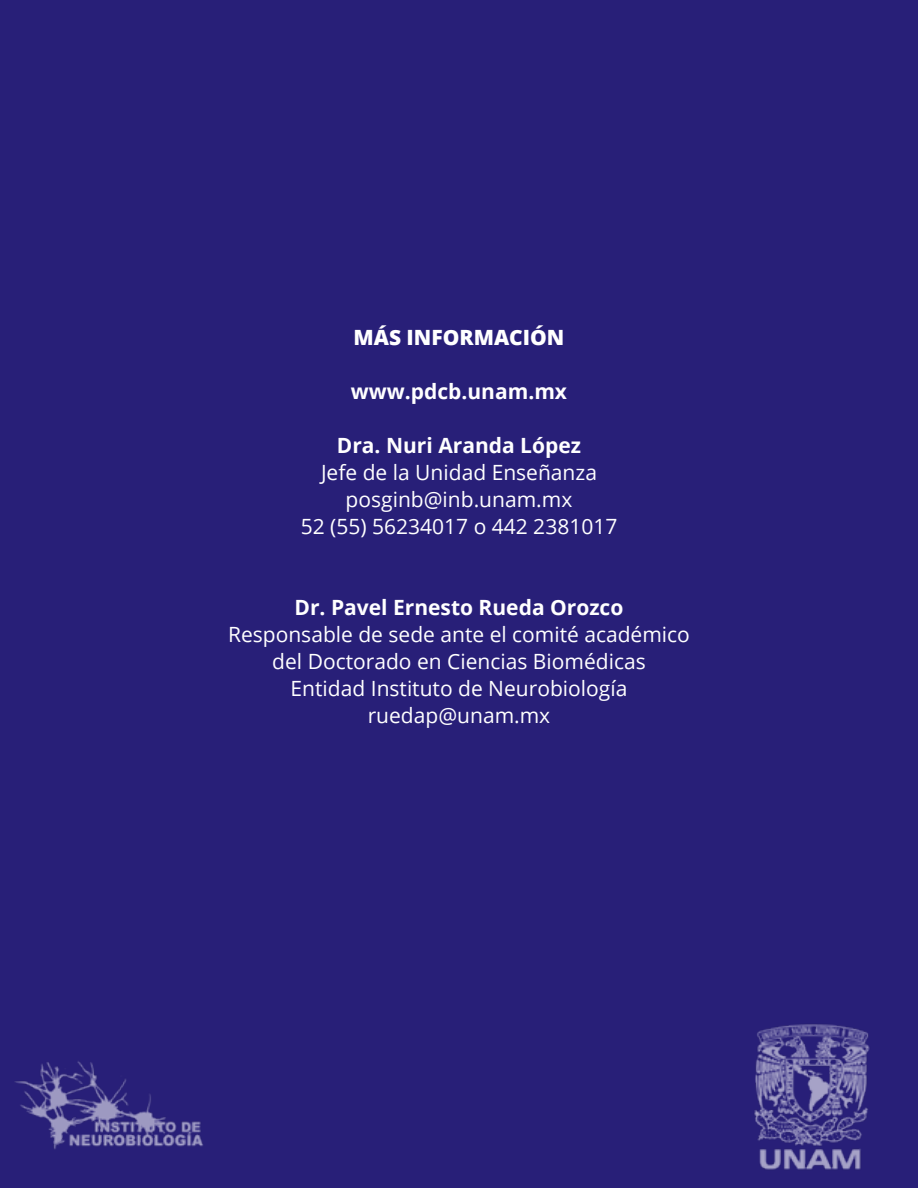
<style>
.page{position:relative;width:918px;height:1188px;background:#281f78}
.page>*{position:absolute;margin:0;border:0;box-sizing:border-box;transform-origin:0 0}
.t1{font:21px/27px "Open Sans";color:#fff;text-align:center}
.t2{font:700 21px "Open Sans";color:#fff}
.t3{font:800 21px "Open Sans";color:#fff}
</style>
<div class="page">
<img style="left:14px;top:1061px;width:189px;height:88px">
<img style="left:754px;top:1024px;width:116px;height:146px">
<p class="t3" style="left:354px;top:321px;width:212px">MÁS INFORMACIÓN</p>
<p class="t2" style="left:351px;top:376px;width:218px">www.pdcb.unam.mx</p>
<p class="t2" style="left:337px;top:430px;width:246px">Dra. Nuri Aranda López</p>
<p class="t1" style="left:301px;top:458px;width:318px">Jefe de la Unidad Enseñanza posginb@inb.unam.mx<br>52 (55) 56234017 o 442 2381017</p>
<p class="t2" style="left:295px;top:592px;width:330px">Dr. Pavel Ernesto Rueda Orozco</p>
<p class="t1" style="left:228px;top:620px;width:463px">Responsable de sede ante el comité académico del Doctorado en Ciencias Biomédicas<br>Entidad Instituto de Neurobiología ruedap@unam.mx</p>
</div>
